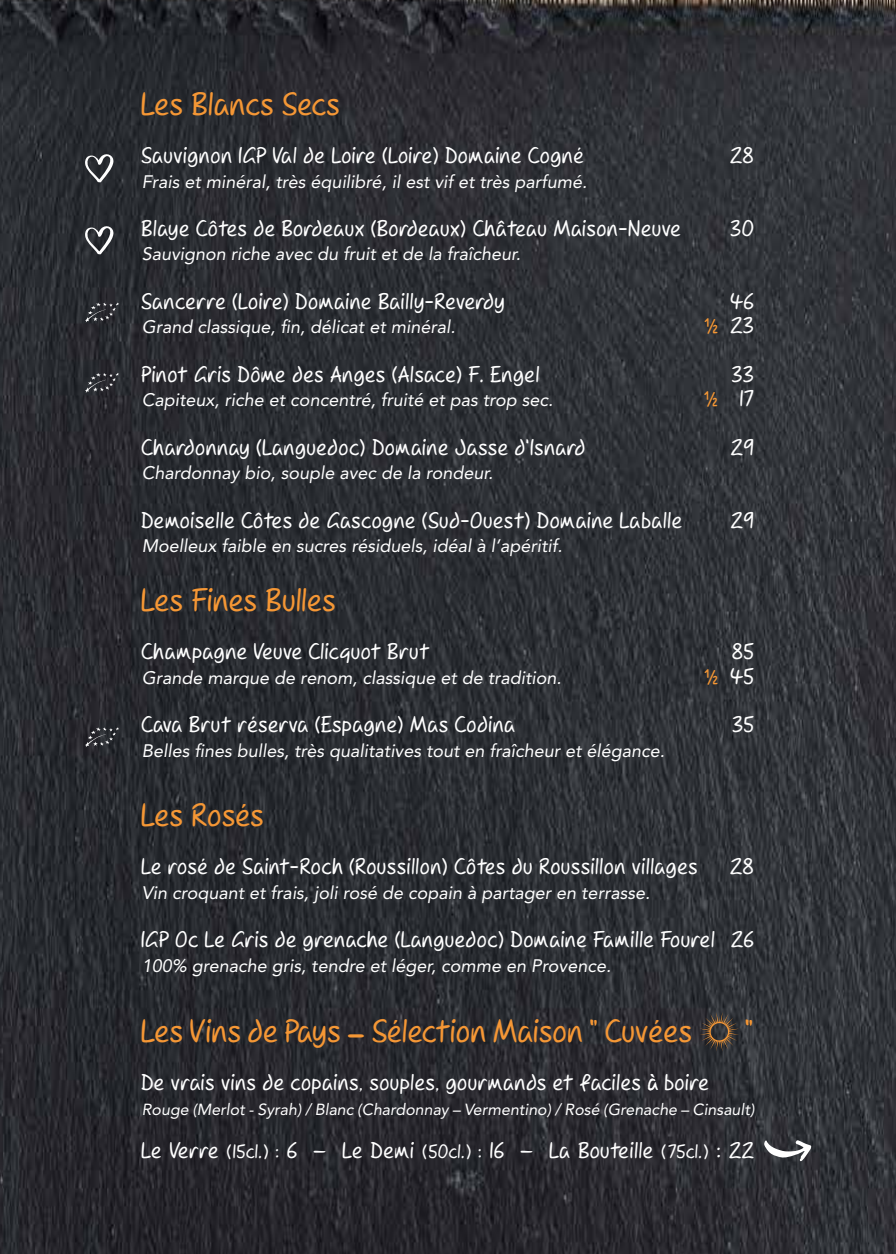
<style>
.page{position:relative;width:896px;height:1254px;background:#fff}
.page>*{position:absolute;margin:0;border:0;box-sizing:border-box;transform-origin:0 0}
.t1{font:28.8px "Dupree";letter-spacing:.01em;color:#f59735}
.t2{font:20.2px/24.4px "Dupree";letter-spacing:.025em;color:#fff;text-align:right}
.t3{font:italic 18px "Avenir LT Std";color:#fff}
.t4{font:italic 16px "Avenir LT Std";color:#fff}
.s1{font-family:"Justtellmewhat";color:#f59735}
.s2{font-size:17.2px}
</style>
<div class="page">
<img style="left:0;top:0;width:895px;height:1253px">
<svg style="left:85px;top:151px;width:29px;height:32px"></svg>
<svg style="left:85px;top:223px;width:29px;height:32px"></svg>
<svg style="left:85px;top:727px;width:34px;height:20px"></svg>
<svg style="left:85px;top:373px;width:34px;height:20px"></svg>
<svg style="left:85px;top:302px;width:34px;height:20px"></svg>
<svg style="left:699px;top:1011px;width:40px;height:40px;background:#483d35"></svg>
<svg style="left:763px;top:1139px;width:48px;height:22px"></svg>
<h1 class="t1" style="left:142px;top:86px;width:200px">Les Blancs Secs</h1>
<p class="t2" style="left:142px;top:143px;width:444px">Sauvignon IGP Val de Loire (Loire) Domaine Cogné</p>
<p class="t3" style="left:142px;top:171px;width:447px">Frais et minéral, très équilibré, il est vif et très parfumé.</p>
<p class="t2" style="left:142px;top:216px;width:541px">Blaye Côtes de Bordeaux (Bordeaux) Château Maison-Neuve</p>
<p class="t3" style="left:142px;top:244px;width:380px">Sauvignon riche avec du fruit et de la fraîcheur.</p>
<p class="t2" style="left:142px;top:288px;width:365px">Sancerre (Loire) Domaine Bailly-Reverdy</p>
<p class="t3" style="left:142px;top:316px;width:315px">Grand classique, fin, délicat et minéral.</p>
<p class="t2" style="left:142px;top:361px;width:400px">Pinot Gris Dôme des Anges (Alsace) F. Engel</p>
<p class="t3" style="left:142px;top:389px;width:413px">Capiteux, riche et concentré, fruité et pas trop sec.</p>
<p class="t2" style="left:142px;top:434px;width:446px">Chardonnay (Languedoc) Domaine Jasse d’Isnard</p>
<p class="t3" style="left:142px;top:462px;width:353px">Chardonnay bio, souple avec de la rondeur.</p>
<p class="t2" style="left:142px;top:507px;width:542px">Demoiselle Côtes de Gascogne (Sud-Ouest) Domaine Laballe</p>
<p class="t3" style="left:142px;top:535px;width:422px">Moelleux faible en sucres résiduels, idéal à l’apéritif.</p>
<h1 class="t1" style="left:142px;top:582px;width:196px">Les Fines Bulles</h1>
<p class="t2" style="left:142px;top:639px;width:290px">Champagne Veuve Clicquot Brut</p>
<p class="t3" style="left:142px;top:667px;width:421px">Grande marque de renom, classique et de tradition.</p>
<p class="t2" style="left:142px;top:712px;width:375px">Cava Brut réserva (Espagne) Mas Codina</p>
<p class="t3" style="left:142px;top:740px;width:524px">Belles fines bulles, très qualitatives tout en fraîcheur et élégance.</p>
<p class="t2" style="left:730px;top:143px;width:25px">28</p>
<p class="t2" style="left:731px;top:216px;width:25px">30</p>
<p class="t2" style="left:704px;top:288px;width:52px">46<br><span class="s1">½</span> 23</p>
<p class="t2" style="left:703px;top:361px;width:52px">33<br><span class="s1">½</span> 17</p>
<p class="t2" style="left:731px;top:434px;width:25px">29</p>
<p class="t2" style="left:731px;top:507px;width:25px">29</p>
<p class="t2" style="left:704px;top:639px;width:52px">85<br><span class="s1">½</span> 45</p>
<p class="t2" style="left:732px;top:711px;width:23px">35</p>
<h1 class="t1" style="left:142px;top:796px;width:124px">Les Rosés</h1>
<p class="t2" style="left:142px;top:853px;width:558px">Le rosé de Saint-Roch (Roussillon) Côtes du Roussillon villages</p>
<p class="t3" style="left:142px;top:882px;width:509px">Vin croquant et frais, joli rosé de copain à partager en terrasse.</p>
<p class="t2" style="left:142px;top:926px;width:575px">IGP Oc Le Gris de grenache (Languedoc) Domaine Famille Fourel</p>
<p class="t3" style="left:142px;top:954px;width:470px">100% grenache gris, tendre et léger, comme en Provence.</p>
<p class="t2" style="left:730px;top:853px;width:25px">28</p>
<p class="t2" style="left:731px;top:926px;width:25px">26</p>
<h1 class="t1" style="left:142px;top:1012px;width:552px">Les Vins de Pays – Sélection Maison " Cuvées</h1>
<h1 class="t1" style="left:745px;top:1012px;width:10px">"</h1>
<p class="t2" style="left:142px;top:1069px;width:569px">De vrais vins de copains, souples, gourmands et faciles à boire</p>
<p class="t4" style="left:142px;top:1099px;width:614px">Rouge (Merlot - Syrah) / Blanc (Chardonnay – Vermentino) / Rosé (Grenache – Cinsault)</p>
<p class="t2" style="left:142px;top:1137px;width:614px">Le Verre <span class="s2">(15cl.) :</span> 6 — Le Demi <span class="s2">(50cl.) :</span> 16 — La Bouteille <span class="s2">(75cl.)</span> : 22</p>
</div>
